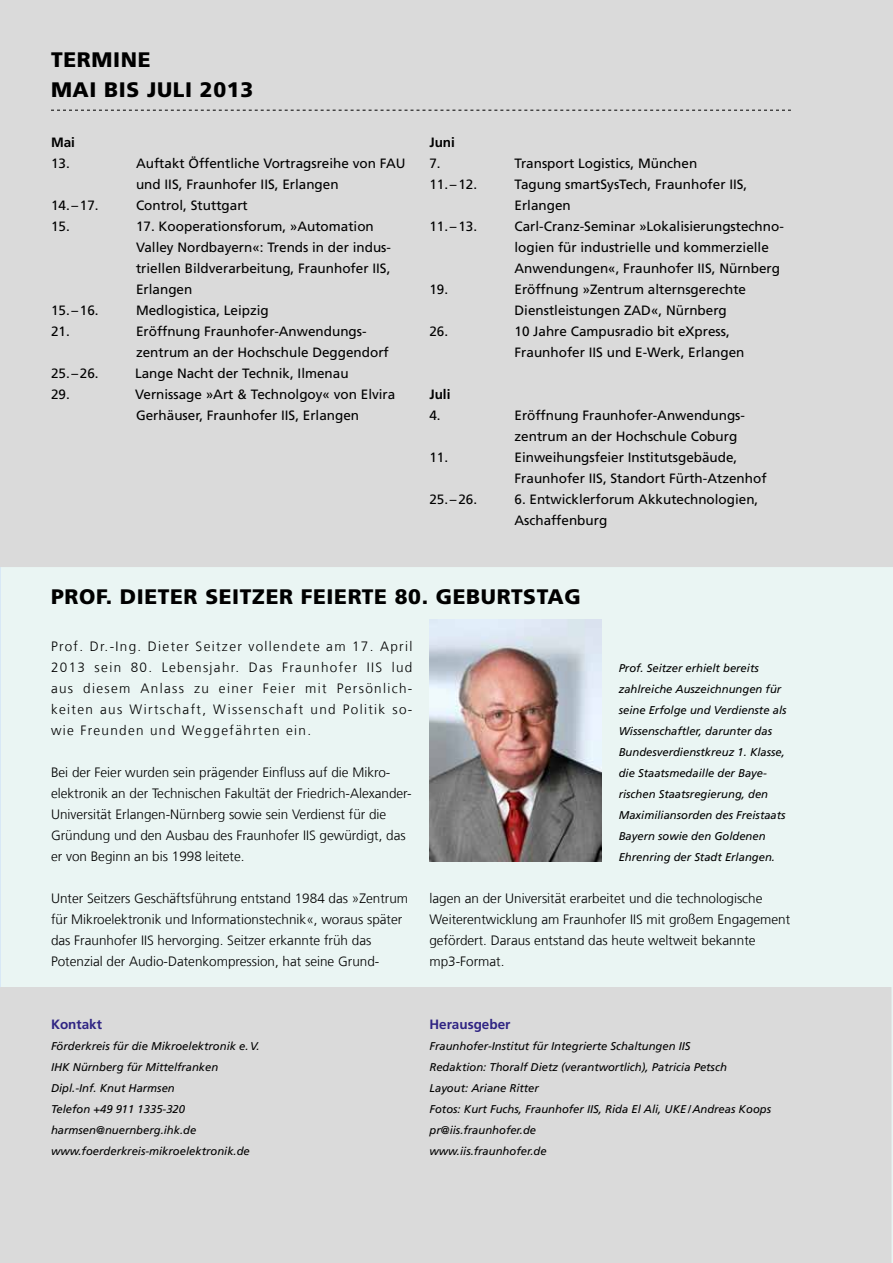
<style>
.page{position:relative;width:893px;height:1263px;background:#fff}
.page>*{position:absolute;margin:0;border:0;box-sizing:border-box;transform-origin:0 0}
.t1{font:900 21px/30px "Frutiger LT Com";letter-spacing:.03em;color:#000}
.t2{font:13.5px/21px "Frutiger LT Com";color:#000}
.t3{font:300 13.5px/21px "Frutiger LT Com";color:#000}
.t4{font:700 13.5px "Frutiger LT Com";color:#2f2483}
.t5{font:700 13.5px "Frutiger LT Com";color:#000}
.t6{font:italic 11.25px/21px "Frutiger LT Com";color:#000}
</style>
<div class="page">
<div style="left:1px;top:567px;width:892px;height:696px;background:#eaf5f3"></div>
<svg style="left:0;top:567px;width:1px;height:420px"></svg>
<div style="left:0;top:0;width:893px;height:567px;background:#dadada"></div>
<div style="left:0;top:987px;width:891px;height:276px;background:#dadada"></div>
<svg style="left:51px;top:110px;width:740px;height:1px"></svg>
<img style="left:429px;top:620px;width:173px;height:241px">
<h1 class="t1" style="left:51px;top:44px;width:101px">TERMINE<br>MAI</h1>
<h1 class="t1" style="left:104px;top:74px;width:150px">BIS JULI 2013</h1>
<p class="t5" style="left:51px;top:134px;width:26px">Mai</p>
<p class="t2" style="left:51px;top:153px;width:20px">13.</p>
<p class="t2" style="left:136px;top:153px;width:271px">Auftakt Öffentliche Vortragsreihe von FAU und IIS, Fraunhofer IIS, Erlangen</p>
<p class="t2" style="left:51px;top:195px;width:49px">14. –17.</p>
<p class="t2" style="left:136px;top:195px;width:113px">Control, Stuttgart</p>
<p class="t2" style="left:51px;top:216px;width:20px">15.</p>
<p class="t2" style="left:136px;top:216px;width:256px">17. Kooperationsforum, »Automation Valley Nordbayern«: Trends in der indus&shy;triellen Bildverarbeitung, Fraunhofer IIS, Erlangen</p>
<p class="t2" style="left:51px;top:300px;width:49px">15. –16.</p>
<p class="t2" style="left:136px;top:300px;width:134px">Medlogistica, Leipzig</p>
<p class="t2" style="left:51px;top:321px;width:20px">21.</p>
<p class="t2" style="left:136px;top:321px;width:254px">Eröffnung Fraunhofer-Anwendungs&shy;zentrum an der Hochschule Deggendorf</p>
<p class="t2" style="left:51px;top:363px;width:49px">25. –26.</p>
<p class="t2" style="left:135px;top:363px;width:215px">Lange Nacht der Technik, Ilmenau</p>
<p class="t2" style="left:51px;top:384px;width:20px">29.</p>
<p class="t2" style="left:135px;top:384px;width:262px">Vernissage »Art &amp; Technolgoy« von Elvira<br>Gerhäuser, Fraunhofer IIS, Erlangen</p>
<p class="t5" style="left:429px;top:134px;width:27px">Juni</p>
<p class="t2" style="left:429px;top:153px;width:13px">7.</p>
<p class="t2" style="left:514px;top:153px;width:184px">Transport Logistics, München</p>
<p class="t2" style="left:429px;top:174px;width:49px">11.–12.</p>
<p class="t2" style="left:514px;top:174px;width:234px">Tagung smartSysTech, Fraunhofer IIS,<br>Erlangen</p>
<p class="t2" style="left:429px;top:216px;width:49px">11.–13.</p>
<p class="t2" style="left:514px;top:216px;width:271px">Carl-Cranz-Seminar »Lokalisierungstechno&shy;logien für industrielle und kommerzielle<br>Anwendungen«, Fraunhofer IIS, Nürnberg</p>
<p class="t2" style="left:429px;top:279px;width:20px">19.</p>
<p class="t2" style="left:514px;top:279px;width:233px">Eröffnung »Zentrum alternsgerechte<br>Dienstleistungen ZAD«, Nürnberg</p>
<p class="t2" style="left:429px;top:321px;width:20px">26.</p>
<p class="t2" style="left:514px;top:321px;width:231px">10 Jahre Campusradio bit eXpress,<br>Fraunhofer IIS und E-Werk, Erlangen</p>
<p class="t5" style="left:429px;top:386px;width:23px">Juli</p>
<p class="t2" style="left:429px;top:405px;width:13px">4.</p>
<p class="t2" style="left:514px;top:405px;width:231px">Eröffnung Fraunhofer-Anwendungs&shy;zentrum an der Hochschule Coburg</p>
<p class="t2" style="left:429px;top:447px;width:20px">11.</p>
<p class="t2" style="left:514px;top:447px;width:254px">Einweihungsfeier Institutsgebäude,<br>Fraunhofer IIS, Standort Fürth-Atzenhof</p>
<p class="t2" style="left:429px;top:489px;width:49px">25. –26.</p>
<p class="t2" style="left:514px;top:489px;width:245px">6. Entwicklerforum Akkutechnologien,<br>Aschaffenburg</p>
<h1 class="t1" style="left:51px;top:581px;width:531px">PROF. DIETER SEITZER FEIERTE 80. GEBURTSTAG</h1>
<p class="t3" style="left:51px;top:636px;width:363px;text-align:justify">Prof. Dr.-Ing. Dieter Seitzer vollendete am 17. April 2013 sein 80. Lebensjahr. Das Fraunhofer IIS lud aus diesem Anlass zu einer Feier mit Persönlich&shy;keiten aus Wirtschaft, Wissenschaft und Politik so&shy;wie Freunden und Weggefährten ein.</p>
<p class="t3" style="left:51px;top:762px;width:362px">Bei der Feier wurden sein prägender Einfluss auf die Mikro&shy;elektronik an der Technischen Fakultät der Friedrich-Alexander-Universität Erlangen-Nürnberg sowie sein Verdienst für die Gründung und den Ausbau des Fraunhofer IIS gewürdigt, das er von Beginn an bis 1998 leitete.</p>
<p class="t3" style="left:51px;top:888px;width:359px">Unter Seitzers Geschäftsführung entstand 1984 das »Zentrum für Mikroelektronik und Informationstechnik«, woraus später das Fraunhofer IIS hervorging. Seitzer erkannte früh das Potenzial der Audio-Datenkompression, hat seine Grund-</p>
<p class="t6" style="left:619px;top:658px;width:169px">Prof. Seitzer erhielt bereits zahlreiche Auszeichnungen für seine Erfolge und Verdienste als<br>Wissenschaftler, darunter das<br>Bundesverdienstkreuz 1. Klasse, die Staatsmedaille der Baye&shy;rischen Staatsregierung, den<br>Maximiliansorden des Freistaats<br>Bayern sowie den Goldenen<br>Ehrenring der Stadt Erlangen.</p>
<p class="t3" style="left:429px;top:888px;width:362px">lagen an der Universität erarbeitet und die technologische Weiterentwicklung am Fraunhofer IIS mit großem Engagement gefördert. Daraus entstand das heute weltweit bekannte mp3-Format.</p>
<p class="t4" style="left:51px;top:1016px;width:53px">Kontakt</p>
<p class="t6" style="left:51px;top:1036px;width:210px">Förderkreis für die Mikroelektronik e.V.<br>IHK Nürnberg für Mittelfranken<br>Dipl.-Inf. Knut Harmsen<br>Telefon +49 911 1335-320 harmsen@nuernberg.ihk.de www.foerderkreis-mikroelektronik.de</p>
<p class="t4" style="left:429px;top:1016px;width:83px">Herausgeber</p>
<p class="t6" style="left:429px;top:1036px;width:343px">Fraunhofer-Institut für Integrierte Schaltungen IIS<br>Redaktion: Thoralf Dietz (verantwortlich), Patricia Petsch<br>Layout: Ariane Ritter<br>Fotos: Kurt Fuchs, Fraunhofer IIS, Rida El Ali, UKE/Andreas Koops pr@iis.fraunhofer.de<br>www.iis.fraunhofer.de</p>
</div>
